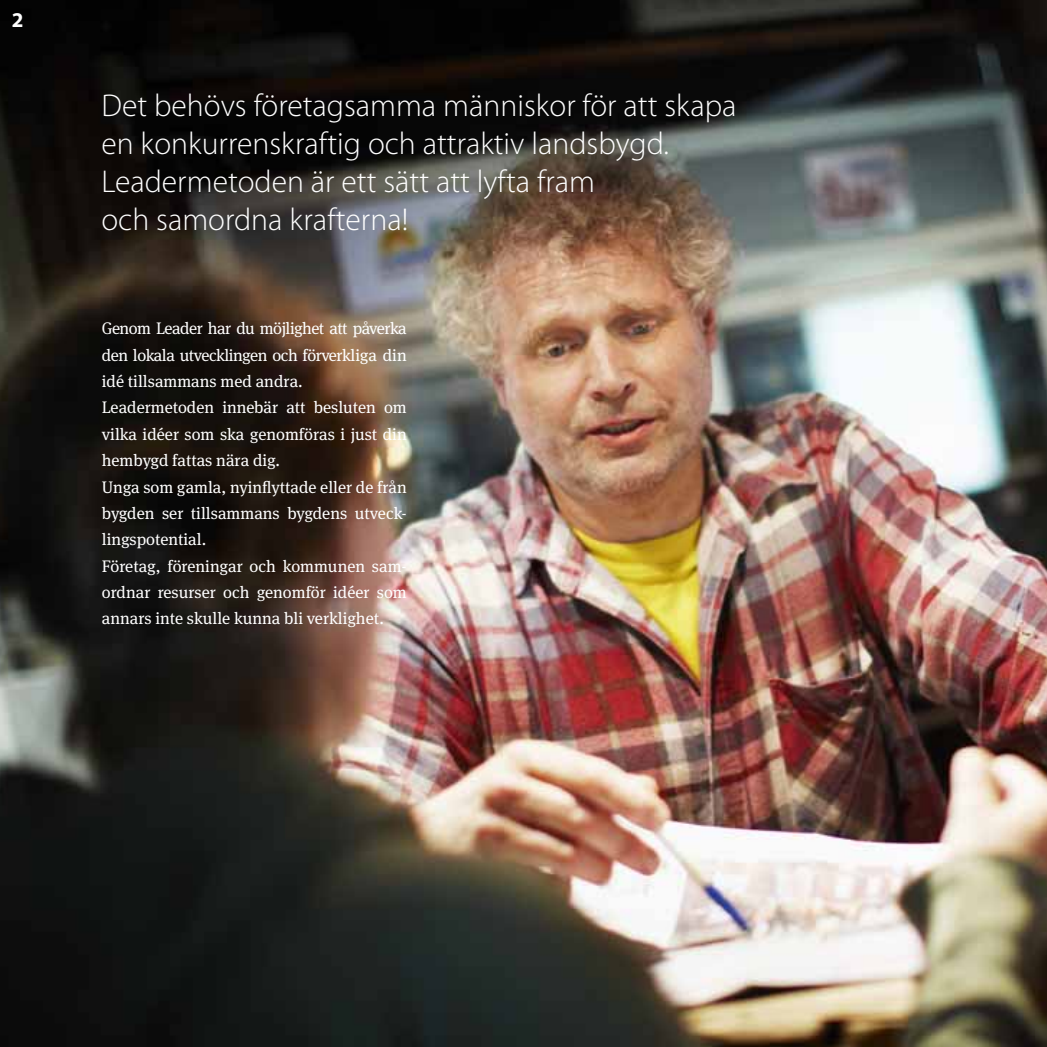
<style>
.page{position:relative;width:1047px;height:1047px;background:#fff}
.page>*{position:absolute;margin:0;border:0;box-sizing:border-box;transform-origin:0 0}
.t1{font:300 31.6px/38px "Myriad Pro";color:#fff}
.t2{font:700 21px "Myriad Pro";color:#fff}
.t3{font:16.6px/26.4px "Meta Serif OT";color:#fff}
</style>
<div class="page">
<img style="left:0;top:0;width:1046px;height:1046px">
<p class="t2" style="left:12px;top:10px;width:13px">2</p>
<h1 class="t1" style="left:101px;top:88px;width:636px">Det behövs företagsamma människor för att skapa en konkurrenskraftig och attraktiv landsbygd.<br>Leadermetoden är ett sätt att lyfta fram<br>och samordna krafterna!</h1>
<p class="t3" style="left:102px;top:317px;width:306px">Genom Leader har du möjlighet att påverka den lokala utvecklingen och förverkliga din idé tillsammans med andra.<br>Leadermetoden innebär att besluten om vilka idéer som ska genomföras i just din hembygd fattas nära dig.<br>Unga som gamla, nyinflyttade eller de från bygden ser tillsammans bygdens utveck&shy;lingspotential.<br>Företag, föreningar och kommunen sam&shy;ordnar resurser och genomför idéer som annars inte skulle kunna bli verklighet.</p>
</div>
